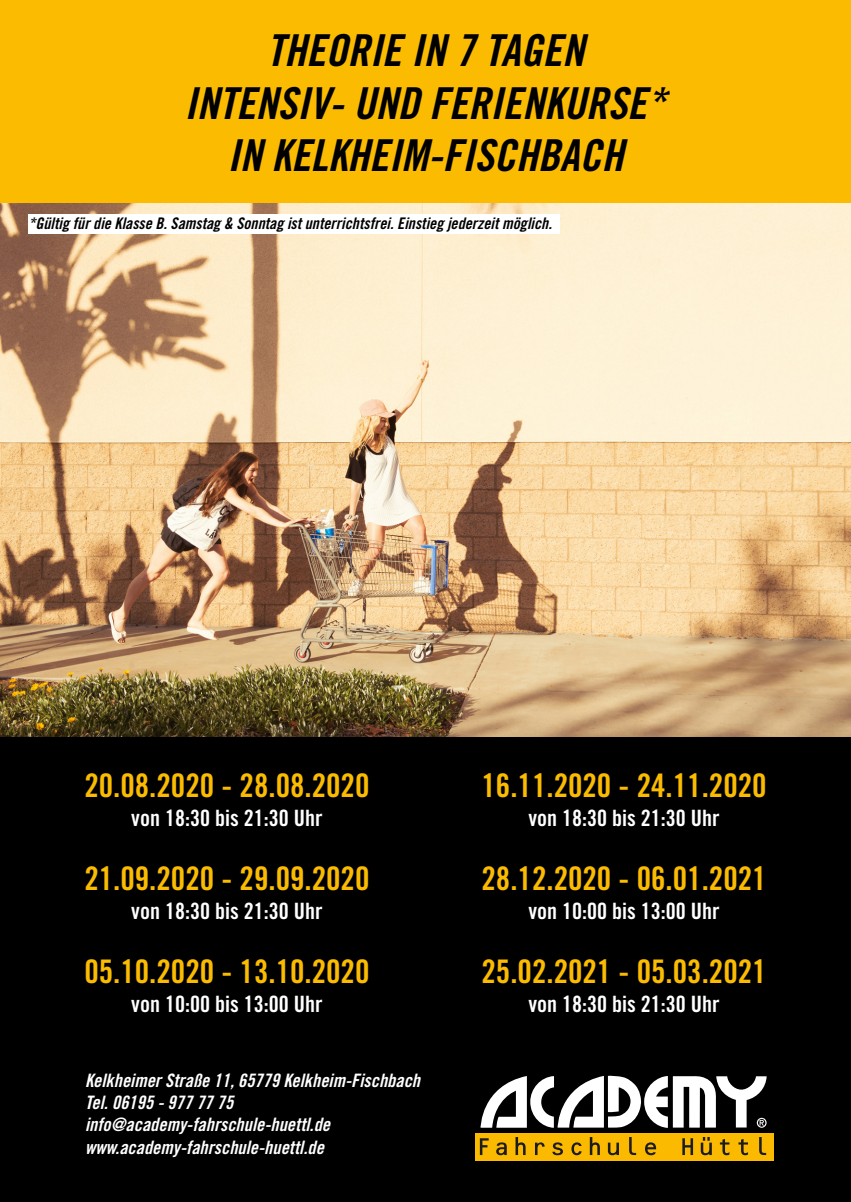
<style>
.page{position:relative;width:851px;height:1202px;background:#fff}
.page>*{position:absolute;margin:0;border:0;box-sizing:border-box;transform-origin:0 0}
.t1{font:44px "Trade Gothic LT Std Bd Cn 20 Obl";color:#000}
.t2{font:32.4px "Trade Gothic LT Std Bd Cn 20";color:#fabb00}
.t3{font:22.4px "Trade Gothic LT Std Bd Cn 20";color:#fff}
.t4{font:18.4px "Trade Gothic LT Std Bd Cn 20 Obl";color:#fff}
.t5{font:16px "Trade Gothic LT Std Bd Cn 20 Obl";color:#000}
</style>
<div class="page">
<img style="left:0;top:203px;width:850px;height:534px">
<div style="left:0;top:0;width:850px;height:203px;background:#fabb00"></div>
<div style="left:28px;top:214px;width:532px;height:20px;background:#fff"></div>
<div style="left:0;top:737px;width:850px;height:465px;background:#000"></div>
<svg style="left:480px;top:1075px;width:286px;height:53px"></svg>
<div style="left:475px;top:1133px;width:298px;height:27px;background:#fbba00"></div>
<svg style="left:480px;top:1138px;width:8px;height:17px"></svg>
<svg style="left:496px;top:1142px;width:10px;height:13px"></svg>
<svg style="left:515px;top:1137px;width:10px;height:18px"></svg>
<svg style="left:535px;top:1142px;width:9px;height:13px"></svg>
<svg style="left:552px;top:1142px;width:11px;height:13px"></svg>
<svg style="left:571px;top:1142px;width:10px;height:13px"></svg>
<svg style="left:589px;top:1137px;width:10px;height:18px"></svg>
<svg style="left:607px;top:1143px;width:12px;height:12px"></svg>
<svg style="left:629px;top:1137px;width:7px;height:18px"></svg>
<svg style="left:645px;top:1142px;width:11px;height:13px"></svg>
<svg style="left:682px;top:1138px;width:11px;height:17px"></svg>
<svg style="left:700px;top:1137px;width:11px;height:18px"></svg>
<svg style="left:719px;top:1139px;width:10px;height:16px"></svg>
<svg style="left:738px;top:1139px;width:9px;height:16px"></svg>
<svg style="left:759px;top:1137px;width:7px;height:18px"></svg>
<p class="t1" style="left:267px;top:23px;width:318px">THEORIE IN 7 TAGEN</p>
<p class="t1" style="left:185px;top:76px;width:483px">INTENSIV- UND FERIENKURSE*</p>
<p class="t1" style="left:227px;top:129px;width:397px">IN KELKHEIM-FISCHBACH</p>
<p class="t5" style="left:28px;top:213px;width:525px">*Gültig für die Klasse B. Samstag &amp; Sonntag ist unterrichtsfrei. Einstieg jederzeit möglich.</p>
<p class="t2" style="left:84px;top:766px;width:286px">20.08.2020 - 28.08.2020</p>
<p class="t3" style="left:131px;top:804px;width:193px">von 18:30 bis 21:30 Uhr</p>
<p class="t2" style="left:84px;top:859px;width:286px">21.09.2020 - 29.09.2020</p>
<p class="t3" style="left:131px;top:897px;width:193px">von 18:30 bis 21:30 Uhr</p>
<p class="t2" style="left:84px;top:952px;width:286px">05.10.2020 - 13.10.2020</p>
<p class="t3" style="left:131px;top:990px;width:193px">von 10:00 bis 13:00 Uhr</p>
<p class="t4" style="left:85px;top:1069px;width:336px">Kelkheimer Straße 11, 65779 Kelkheim-Fischbach</p>
<p class="t4" style="left:85px;top:1091px;width:150px">Tel. 06195 - 977 77 75</p>
<p class="t4" style="left:85px;top:1114px;width:246px">info@academy-fahrschule-huettl.de</p>
<p class="t4" style="left:85px;top:1136px;width:240px">www.academy-fahrschule-huettl.de</p>
<p class="t2" style="left:481px;top:766px;width:286px">16.11.2020 - 24.11.2020</p>
<p class="t3" style="left:528px;top:804px;width:193px">von 18:30 bis 21:30 Uhr</p>
<p class="t2" style="left:481px;top:859px;width:286px">28.12.2020 - 06.01.2021</p>
<p class="t3" style="left:528px;top:897px;width:193px">von 10:00 bis 13:00 Uhr</p>
<p class="t2" style="left:481px;top:952px;width:286px">25.02.2021 - 05.03.2021</p>
<p class="t3" style="left:528px;top:990px;width:193px">von 18:30 bis 21:30 Uhr</p>
</div>
